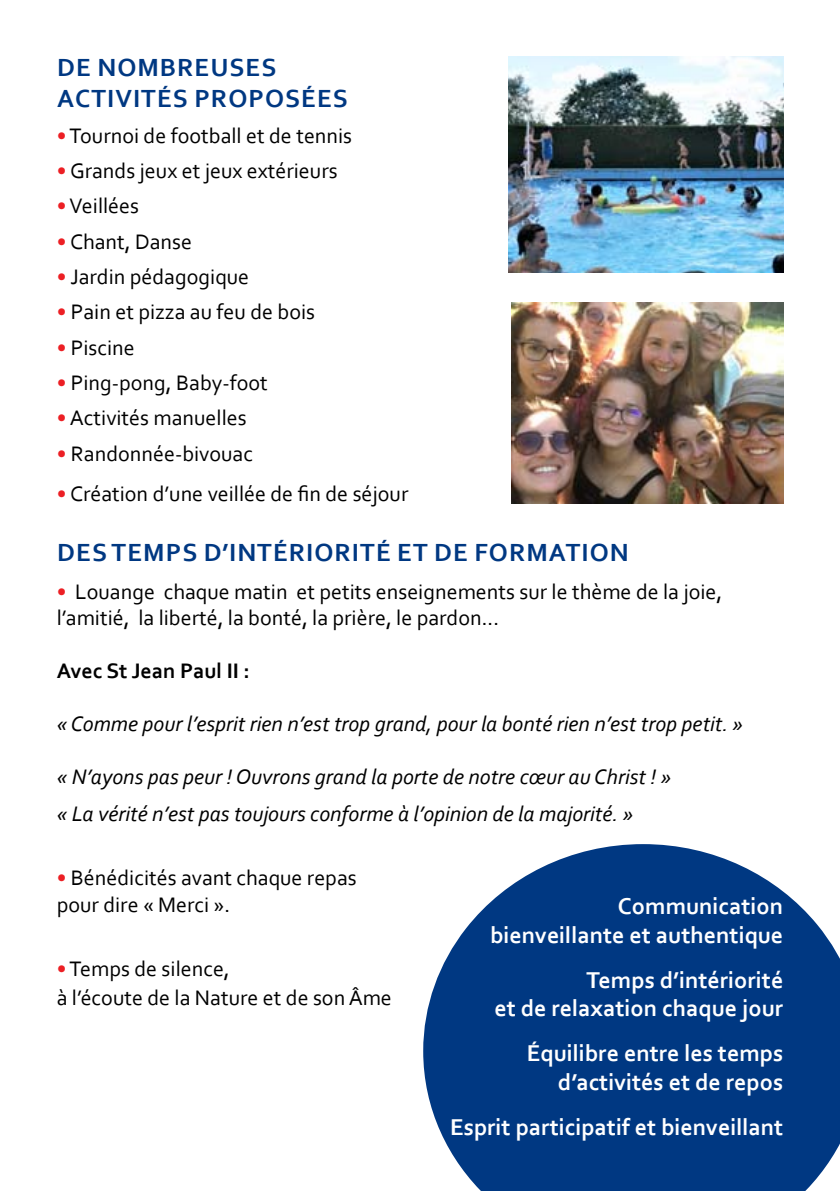
<style>
.page{position:relative;width:840px;height:1191px;background:#fff}
.page>*{position:absolute;margin:0;border:0;box-sizing:border-box;transform-origin:0 0}
.t1{font:700 26px/31.2px "Corbel";letter-spacing:.04em;color:#003882}
.t2{font:700 24px/28.8px "Corbel";color:#fff;text-align:right}
.t3{font:22px/26.4px "Corbel";color:#000}
.t4{font:italic 22px/37.8px "Corbel";color:#000}
.t5{font:700 22px "Corbel";color:#000}
.s1{font-weight:700;color:#ec1f24}
</style>
<div class="page">
<svg style="left:423px;top:844px;width:416px;height:347px;background:#235393"></svg>
<img style="left:508px;top:57px;width:274px;height:215px">
<img style="left:511px;top:303px;width:271px;height:200px">
<p class="t1" style="left:57px;top:51px;width:216px">de nombreuses activités</p>
<p class="t1" style="left:194px;top:82px;width:151px">proposées</p>
<p class="t3" style="left:57px;top:122px;width:297px"><span class="s1">•</span>Tournoi de football et de tennis</p>
<p class="t3" style="left:57px;top:157px;width:282px"><span class="s1">•</span> Grands jeux et jeux extérieurs</p>
<p class="t3" style="left:57px;top:192px;width:84px"><span class="s1">•</span>Veillées</p>
<p class="t3" style="left:57px;top:228px;width:137px"><span class="s1">•</span> Chant, Danse</p>
<p class="t3" style="left:57px;top:263px;width:194px"><span class="s1">•</span> Jardin pédagogique</p>
<p class="t3" style="left:57px;top:298px;width:260px"><span class="s1">•</span> Pain et pizza au feu de bois</p>
<p class="t3" style="left:57px;top:334px;width:79px"><span class="s1">•</span> Piscine</p>
<p class="t3" style="left:57px;top:369px;width:212px"><span class="s1">•</span> Ping-pong, Baby-foot</p>
<p class="t3" style="left:57px;top:404px;width:191px"><span class="s1">•</span> Activités manuelles</p>
<p class="t3" style="left:57px;top:440px;width:198px"><span class="s1">•</span> Randonnée-bivouac</p>
<p class="t3" style="left:57px;top:480px;width:353px"><span class="s1">•</span> Création d’une veillée de fin de séjour</p>
<p class="t1" style="left:57px;top:536px;width:308px">Des temps d’intériorité</p>
<p class="t1" style="left:397px;top:536px;width:233px">et de formation</p>
<p class="t3" style="left:57px;top:577px;width:666px"><span class="s1">•</span> Louange chaque matin et petits enseignements sur le thème de la joie, l’amitié, la liberté, la bonté, la prière, le pardon...</p>
<p class="t5" style="left:57px;top:657px;width:194px">Avec St Jean Paul II :</p>
<p class="t4" style="left:57px;top:704px;width:687px">« Comme pour l’esprit rien n’est trop grand, pour la bonté rien n’est trop petit. »</p>
<p class="t4" style="left:57px;top:757px;width:615px">« N’ayons pas peur ! Ouvrons grand la porte de notre cœur au Christ ! » « La vérité n’est pas toujours conforme à l’opinion de la majorité. »</p>
<p class="t3" style="left:57px;top:864px;width:301px"><span class="s1">•</span> Bénédicités avant chaque repas pour dire « Merci ».</p>
<p class="t3" style="left:57px;top:953px;width:336px;line-height:28.8px"><span class="s1">•</span>Temps de silence,<br>à l’écoute de la Nature et de son Âme</p>
<p class="t2" style="left:490px;top:891px;width:294px">Communication bienveillante et authentique</p>
<p class="t2" style="left:494px;top:964px;width:290px">Temps d’intériorité<br>et de relaxation chaque jour</p>
<p class="t2" style="left:526px;top:1038px;width:258px">Équilibre entre les temps d’activités et de repos</p>
<p class="t2" style="left:450px;top:1112px;width:334px">Esprit participatif et bienveillant</p>
</div>
